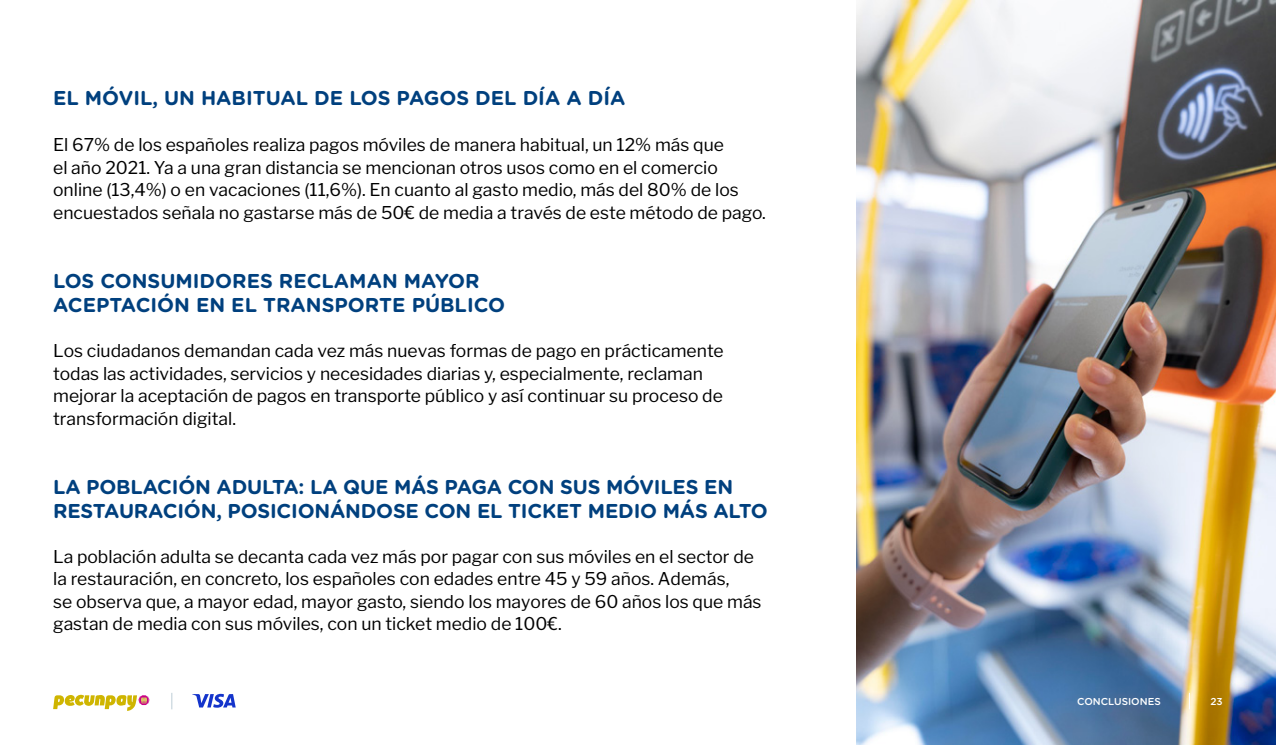
<style>
.page{position:relative;width:1276px;height:745px;background:#fff}
.page>*{position:absolute;margin:0;border:0;box-sizing:border-box;transform-origin:0 0}
.t1{font:700 20px/24px "Gotham Rounded";letter-spacing:-.01em;color:#00407e}
.t2{font:17.5px/22.5px "Libre Franklin";color:#000}
.t3{font:500 10px "Gotham Rounded";color:#fff}
</style>
<div class="page">
<svg style="left:171px;top:693px;width:1px;height:15px"></svg>
<svg style="left:192px;top:693px;width:44px;height:14px"></svg>
<svg style="left:53px;top:694px;width:97px;height:16px"></svg>
<img style="left:856px;top:0;width:420px;height:744px">
<svg style="left:1189px;top:692px;width:1px;height:16px"></svg>
<p class="t1" style="left:53px;top:85px;width:574px">EL MÓVIL, UN HABITUAL DE LOS PAGOS DEL DÍA A DÍA</p>
<p class="t2" style="left:53px;top:133px;width:714px">El 67% de los españoles realiza pagos móviles de manera habitual, un 12% más que<br>el año 2021. Ya a una gran distancia se mencionan otros usos como en el comercio online (13,4%) o en vacaciones (11,6%). En cuanto al gasto medio, más del 80% de los encuestados señala no gastarse más de 50€ de media a través de este método de pago.</p>
<p class="t1" style="left:53px;top:268px;width:453px">LOS CONSUMIDORES RECLAMAN MAYOR<br>ACEPTACIÓN EN EL TRANSPORTE PÚBLICO</p>
<p class="t2" style="left:53px;top:339px;width:672px">Los ciudadanos demandan cada vez más nuevas formas de pago en prácticamente todas las actividades, servicios y necesidades diarias y, especialmente, reclaman mejorar la aceptación de pagos en transporte público y así continuar su proceso de transformación digital.</p>
<p class="t1" style="left:53px;top:473px;width:716px">LA POBLACIÓN ADULTA: LA QUE MÁS PAGA CON SUS MÓVILES EN<br>RESTAURACIÓN, POSICIONÁNDOSE CON EL TICKET MEDIO MÁS ALTO</p>
<p class="t2" style="left:53px;top:544px;width:710px">La población adulta se decanta cada vez más por pagar con sus móviles en el sector de la restauración, en concreto, los españoles con edades entre 45 y 59 años. Además,<br>se observa que, a mayor edad, mayor gasto, siendo los mayores de 60 años los que más gastan de media con sus móviles, con un ticket medio de 100€.</p>
<p class="t3" style="left:1077px;top:694px;width:85px">CONCLUSIONES</p>
<p class="t3" style="left:1210px;top:694px;width:14px">23</p>
</div>
